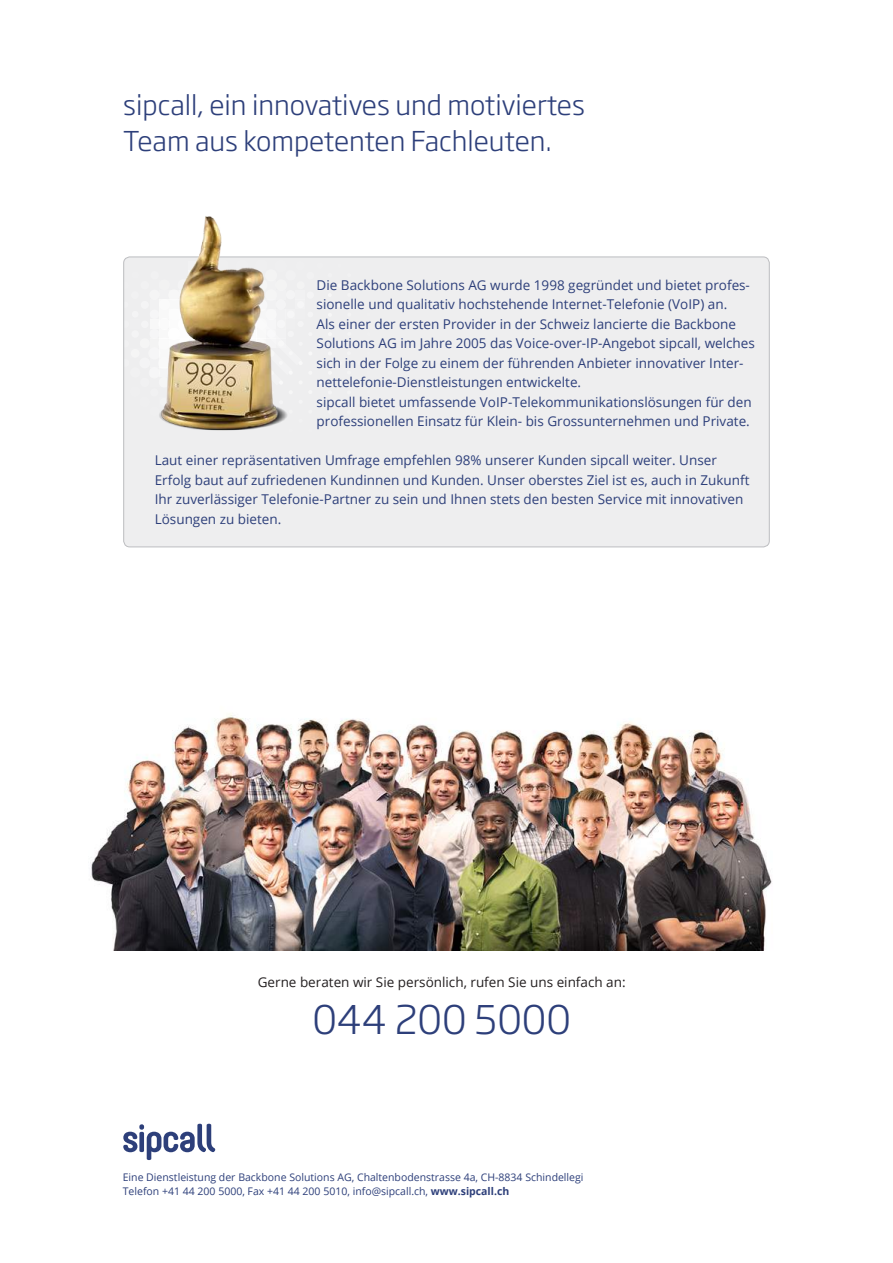
<style>
.page{position:relative;width:893px;height:1263px;background:#fff}
.page>*{position:absolute;margin:0;border:0;box-sizing:border-box;transform-origin:0 0}
.t1{font:300 39px "Soho Gothic Pro";color:#2d3f7a}
.t2{font:300 27px/36px "Soho Gothic Pro";color:#2d3f7a}
.t3{font:13.5px/19.5px "Open Sans";color:#2d3f7a}
.t4{font:13.5px "Open Sans";color:#231f20}
.t5{font:10.5px/13.5px "Open Sans";color:#2d3f7a}
.s1{font-weight:700}
</style>
<div class="page">
<svg style="left:123px;top:1124px;width:92px;height:36px"></svg>
<img style="left:90px;top:714px;width:682px;height:236px">
<div style="left:124px;top:257px;width:645px;height:290px;background:#eeeeef;border-radius:6px"></div>
<div style="left:150px;top:309px;width:9px;height:10px;background:#f2f2f3"></div>
<div style="left:150px;top:319px;width:9px;height:10px;background:#f8f8f8"></div>
<div style="left:150px;top:338px;width:9px;height:10px;background:#f3f3f3"></div>
<div style="left:150px;top:368px;width:9px;height:9px;background:#f3f3f4"></div>
<div style="left:140px;top:338px;width:10px;height:10px;background:#f5f5f5;border-radius:50%"></div>
<div style="left:149px;top:329px;width:10px;height:10px;background:#f6f6f7;border-radius:50%"></div>
<div style="left:150px;top:310px;width:9px;height:9px;background:#f6f6f7;border-radius:50%"></div>
<div style="left:149px;top:290px;width:11px;height:10px;background:#f5f5f5;border-radius:50%"></div>
<div style="left:141px;top:321px;width:8px;height:7px;background:#f4f4f5;border-radius:50%"></div>
<div style="left:131px;top:330px;width:8px;height:8px;background:#f4f4f5;border-radius:50%"></div>
<div style="left:131px;top:349px;width:9px;height:9px;background:#f5f5f5;border-radius:50%"></div>
<div style="left:139px;top:358px;width:11px;height:10px;background:#f4f4f5;border-radius:50%"></div>
<div style="left:149px;top:367px;width:11px;height:11px;background:#f6f6f7;border-radius:50%"></div>
<div style="left:148px;top:347px;width:12px;height:12px;background:#f6f6f7;border-radius:50%"></div>
<div style="left:132px;top:311px;width:7px;height:7px;background:#f4f4f5;border-radius:50%"></div>
<div style="left:141px;top:301px;width:8px;height:8px;background:#f4f4f5;border-radius:50%"></div>
<img style="left:157px;top:216px;width:134px;height:215px">
<h2 class="t2" style="left:123px;top:85px;width:463px">sipcall, ein innovatives und motiviertes<br>Team aus kompetenten Fachleuten.</h2>
<p class="t3" style="left:317px;top:275px;width:440px">Die Backbone Solutions AG wurde 1998 gegründet und bietet profes&shy;sionelle und qualitativ hochstehende Internet-Telefonie (VoIP) an.<br>Als einer der ersten Provider in der Schweiz lancierte die Backbone Solutions AG im Jahre 2005 das Voice-over-IP-Angebot sipcall, welches sich in der Folge zu einem der führenden Anbieter innovativer Inter&shy;nettelefonie-Dienstleistungen entwickelte.<br>sipcall bietet umfassende VoIP-Telekommunikationslösungen für den professionellen Einsatz für Klein- bis Grossunternehmen und Private.</p>
<p class="t3" style="left:155px;top:450px;width:596px">Laut einer repräsentativen Umfrage empfehlen 98% unserer Kunden sipcall weiter. Unser Erfolg baut auf zufriedenen Kundinnen und Kunden. Unser oberstes Ziel ist es, auch in Zukunft Ihr zuverlässiger Telefonie-Partner zu sein und Ihnen stets den besten Service mit innovativen Lösungen zu bieten.</p>
<p class="t4" style="left:258px;top:973px;width:369px">Gerne beraten wir Sie persönlich, rufen Sie uns einfach an:</p>
<h1 class="t1" style="left:312px;top:989px;width:260px">044 200 5000</h1>
<p class="t5" style="left:123px;top:1170px;width:462px">Eine Dienstleistung der Backbone Solutions AG, Chaltenbodenstrasse 4a, CH-8834 Schindellegi<br>Telefon +41 44 200 5000, Fax +41 44 200 5010, info@sipcall.ch, <span class="s1">www.sipcall.ch</span></p>
</div>
